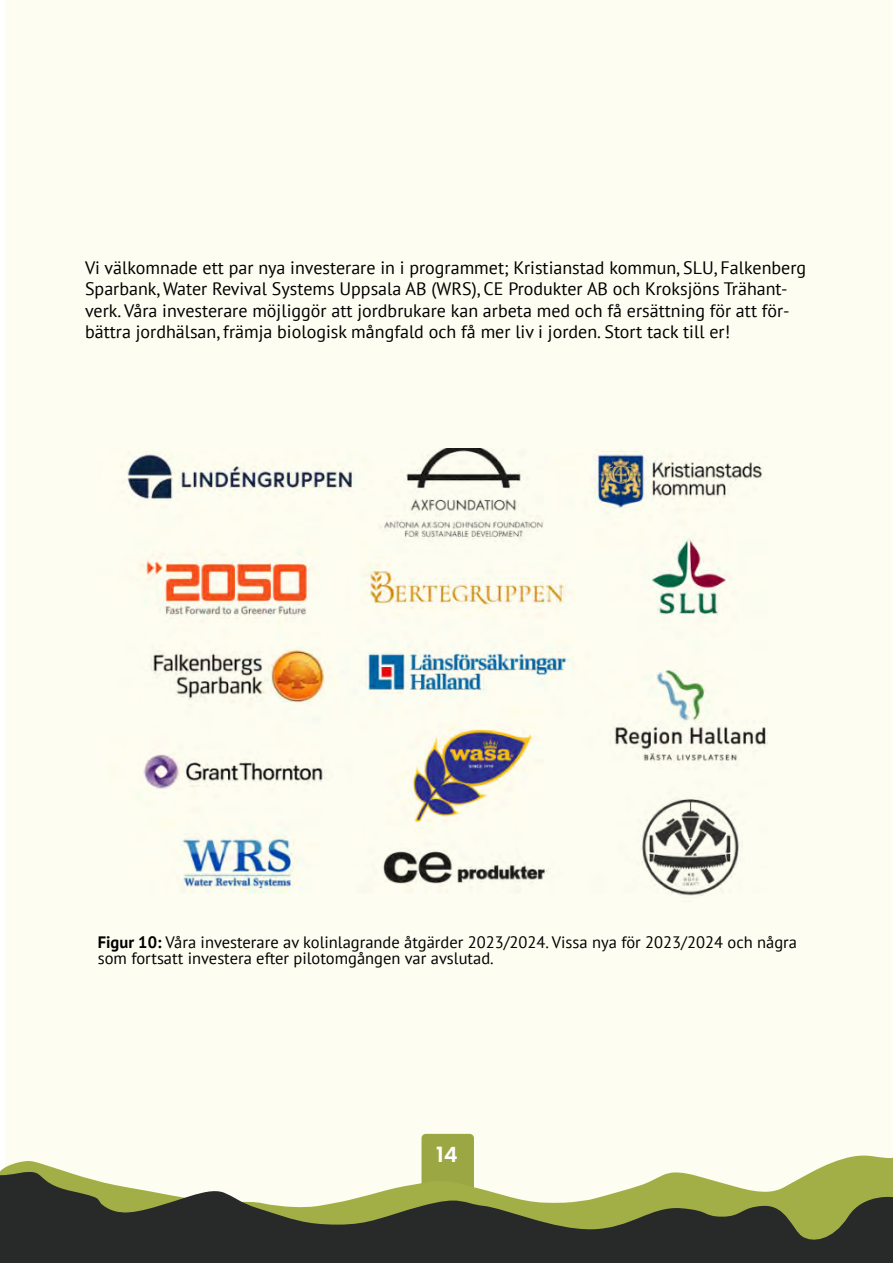
<style>
.page{position:relative;width:893px;height:1263px;background:#fff}
.page>*{position:absolute;margin:0;border:0;box-sizing:border-box;transform-origin:0 0}
.t1{font:600 21px "Poppins";color:#fff}
.t2{font:18px/21.6px "PT Sans";color:#000}
.t3{font:16.5px/16.5px "PT Sans";color:#000}
.s1{font-weight:700}
</style>
<div class="page">
<div style="left:6px;top:0;width:887px;height:1263px;background:#fefdf1"></div>
<svg style="left:421px;top:1134px;width:53px;height:21px"></svg>
<svg style="left:0;top:1155px;width:893px;height:17px"></svg>
<svg style="left:0;top:1172px;width:893px;height:91px;fill:#282929"></svg>
<img style="left:121px;top:449px;width:647px;height:447px">
<p class="t2" style="left:85px;top:256px;width:723px">Vi välkomnade ett par nya investerare in i programmet; Kristianstad kommun, SLU, Falkenberg Sparbank, Water Revival Systems Uppsala AB (WRS), CE Produkter AB och Kroksjöns Trähant&shy;verk. Våra investerare möjliggör att jordbrukare kan arbeta med och få ersättning för att för&shy;bättra jordhälsan, främja biologisk mångfald och få mer liv i jorden. Stort tack till er!</p>
<p class="t3" style="left:98px;top:933px;width:701px"><span class="s1">Figur 10:</span> Våra investerare av kolinlagrande åtgärder 2023/2024. Vissa nya för 2023/2024 och några som fortsatt investera efter pilotomgången var avslutad.</p>
<p class="t1" style="left:436px;top:1142px;width:23px">14</p>
</div>
